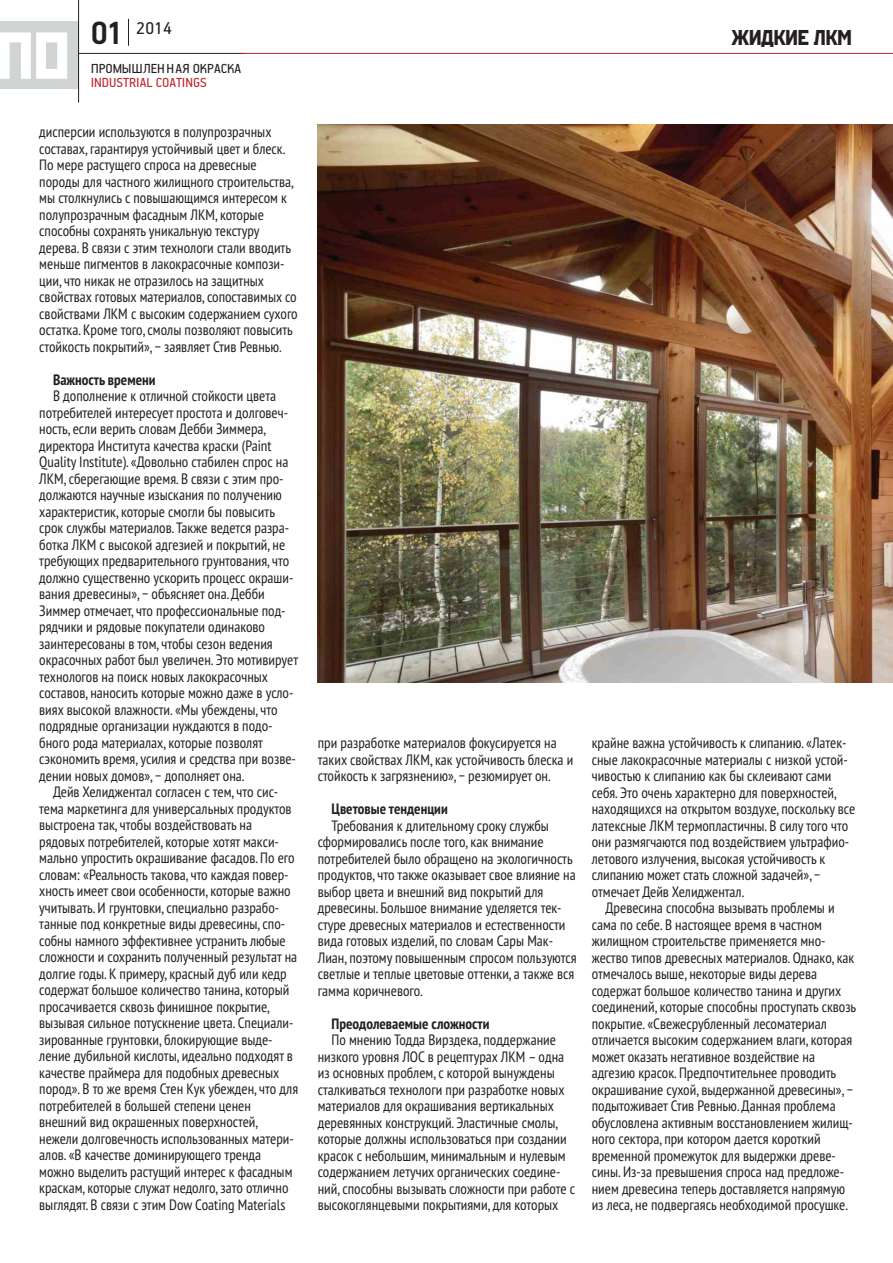
<style>
.page{position:relative;width:893px;height:1263px;background:#fff}
.page>*{position:absolute;margin:0;border:0;box-sizing:border-box;transform-origin:0 0}
.t1{font:700 36px "PF Handbook Pro";color:#241f21}
.t2{font:21.45px "Rodchenko C";letter-spacing:.075em;color:#241f21}
.t3{font:19.05px "PF Handbook Pro";color:#241f21}
.t4{font:condensed 15px/16.5px "PT Sans";color:#241f21}
.t5{font:700 condensed 15px "PT Sans";color:#241f21}
.t6{font:14.7px "PF Handbook Pro";color:#241f21}
.t7{font:14.7px "PF Handbook Pro";color:#c22630}
</style>
<div class="page">
<img style="left:318px;top:125px;width:575px;height:558px">
<hr style="left:79px;top:53px;width:165px;height:1px;background:#241f21">
<hr style="left:241px;top:53px;width:652px;height:1px;background:#c22630">
<div style="left:0;top:21px;width:79px;height:68px;background:#d1d4d4"></div>
<hr style="left:78px;top:0;width:1px;height:103px;background:#241f21">
<svg style="left:128px;top:19px;width:1px;height:27px"></svg>
<svg style="left:0;top:32px;width:67px;height:47px"></svg>
<h1 class="t1" style="left:90px;top:17px;width:35px">01</h1>
<h2 class="t2" style="left:732px;top:27px;width:117px">Ж ИДКИЕ ЛКМ</h2>
<p class="t3" style="left:136px;top:20px;width:38px">2014</p>
<p class="t6" style="left:91px;top:62px;width:152px">ПРОМЫШЛЕННАЯ ОКРАСКА</p>
<p class="t7" style="left:91px;top:76px;width:118px">INDUSTRIAL COATINGS</p>
<p class="t4" style="left:39px;top:125px;width:260px">дисперсии используются в полупрозрачных составах, гарантируя устойчивый цвет и блеск.<br>По мере растущего спроса на древесные породы для частного жилищного строительства, мы столкнулись с повышающимся интересом к полупрозрачным фасадным ЛКМ, которые способны сохранять уникальную текстуру дерева. В связи с этим технологи стали вводить меньше пигментов в лакокрасочные компози&shy;ции, что никак не отразилось на защитных свойствах готовых материалов, сопоставимых со свойствами ЛКМ с высоким содержанием сухого остатка. Кроме того, смолы позволяют повысить стойкость покрытий», − заявляет Стив Ревнью.</p>
<p class="t5" style="left:53px;top:373px;width:104px">Важность времени</p>
<p class="t4" style="left:39px;top:389px;width:260px;text-indent:14px">В дополнение к отличной стойкости цвета потребителей интересует простота и долговеч&shy;ность, если верить словам Дебби Зиммера, директора Института качества краски (Paint Quality Institute). «Довольно стабилен спрос на ЛКМ, сберегающие время. В связи с этим про&shy;должаются научные изыскания по получению характеристик, которые смогли бы повысить срок службы материалов. Также ведется разра&shy;ботка ЛКМ с высокой адгезией и покрытий, не требующих предварительного грунтования, что должно существенно ускорить процесс окраши&shy;вания древесины», − объясняет она.Дебби Зиммер отмечает, что профессиональные под&shy;рядчики и рядовые покупатели одинаково заинтересованы в том, чтобы сезон ведения окрасочных работ был увеличен. Это мотивирует технологов на поиск новых лакокрасочных составов, наносить которые можно даже в усло&shy;виях высокой влажности. «Мы убеждены, что подрядные организации нуждаются в подо&shy;бного рода материалах, которые позволят сэкономить время, усилия и средства при возве&shy;дении новых домов», − дополняет она.</p>
<p class="t4" style="left:39px;top:785px;width:260px;text-indent:14px">Дейв Хелиджентал согласен с тем, что сис&shy;тема маркетинга для универсальных продуктов выстроена так, чтобы воздействовать на рядовых потребителей, которые хотят макси&shy;мально упростить окрашивание фасадов. По его словам: «Реальность такова, что каждая повер&shy;хность имеет свои особенности, которые важно учитывать. И грунтовки, специально разрабо&shy;танные под конкретные виды древесины, спо&shy;собны намного эффективнее устранить любые сложности и сохранить полученный результат на долгие годы. К примеру, красный дуб или кедр содержат большое количество танина, который просачивается сквозь финишное покрытие, вызывая сильное потускнение цвета. Специали&shy;зированные грунтовки, блокирующие выде&shy;ление дубильной кислоты, идеально подходят в качестве праймера для подобных древесных пород». В то же время Стен Кук убежден, что для потребителей в большей степени ценен внешний вид окрашенных поверхностей, нежели долговечность использованных матери&shy;алов. «В качестве доминирующего тренда можно выделить растущий интерес к фасадным краскам, которые служат недолго, зато отлично выглядят. В связи с этим Dow Coating Materials</p>
<p class="t4" style="left:318px;top:736px;width:257px">при разработке материалов фокусируется на таких свойствах ЛКМ, как устойчивость блеска и стойкость к загрязнению», − резюмирует он.</p>
<p class="t5" style="left:332px;top:802px;width:118px">Цветовые тенденции</p>
<p class="t4" style="left:318px;top:818px;width:260px;text-indent:14px">Требования к длительному сроку службы сформировались после того, как внимание потребителей было обращено на экологичность продуктов, что также оказывает свое влияние на выбор цвета и внешний вид покрытий для древесины. Большое внимание уделяется тек&shy;стуре древесных материалов и естественности вида готовых изделий, по словам Сары Мак-Лиан, поэтому повышенным спросом пользуются светлые и теплые цветовые оттенки, а также вся гамма коричневого.</p>
<p class="t5" style="left:332px;top:1017px;width:159px">Преодолеваемые сложности</p>
<p class="t4" style="left:318px;top:1033px;width:259px;text-indent:14px">По мнению Тодда Вирздека, поддержание низкого уровня ЛОС в рецептурах ЛКМ – одна из основных проблем, с которой вынуждены сталкиваться технологи при разработке новых материалов для окрашивания вертикальных деревянных конструкций. Эластичные смолы, которые должны использоваться при создании красок с небольшим, минимальным и нулевым содержанием летучих органических соедине&shy;ний, способны вызывать сложности при работе с высокоглянцевыми покрытиями, для которых</p>
<p class="t4" style="left:592px;top:736px;width:265px">крайне важна устойчивость к слипанию. «Латек&shy;сные лакокрасочные материалы с низкой устой&shy;чивостью к слипанию как бы склеивают сами себя. Это очень характерно для поверхностей, находящихся на открытом воздухе, поскольку все латексные ЛКМ термопластичны. В силу того что они размягчаются под воздействием ультрафио&shy;летового излучения, высокая устойчивость к слипанию может стать сложной задачей», − отмечает Дейв Хелиджентал.</p>
<p class="t4" style="left:592px;top:901px;width:266px;text-indent:14px">Древесина способна вызывать проблемы и сама по себе. В настоящее время в частном жилищном строительстве применяется мно&shy;жество типов древесных материалов. Однако, как отмечалось выше, некоторые виды дерева содержат большое количество танина и других соединений, которые способны проступать сквозь покрытие. «Свежесрубленный лесоматериал отличается высоким содержанием влаги, которая может оказать негативное воздействие на адгезию красок. Предпочтительнее проводить окрашивание сухой, выдержанной древесины», − подытоживает Стив Ревнью.Данная проблема обусловлена активным восстановлением жилищ&shy;ного сектора, при котором дается короткий временной промежуток для выдержки древе&shy;сины. Из-за превышения спроса над предложе&shy;нием древесина теперь доставляется напрямую из леса, не подвергаясь необходимой просушке.</p>
</div>
